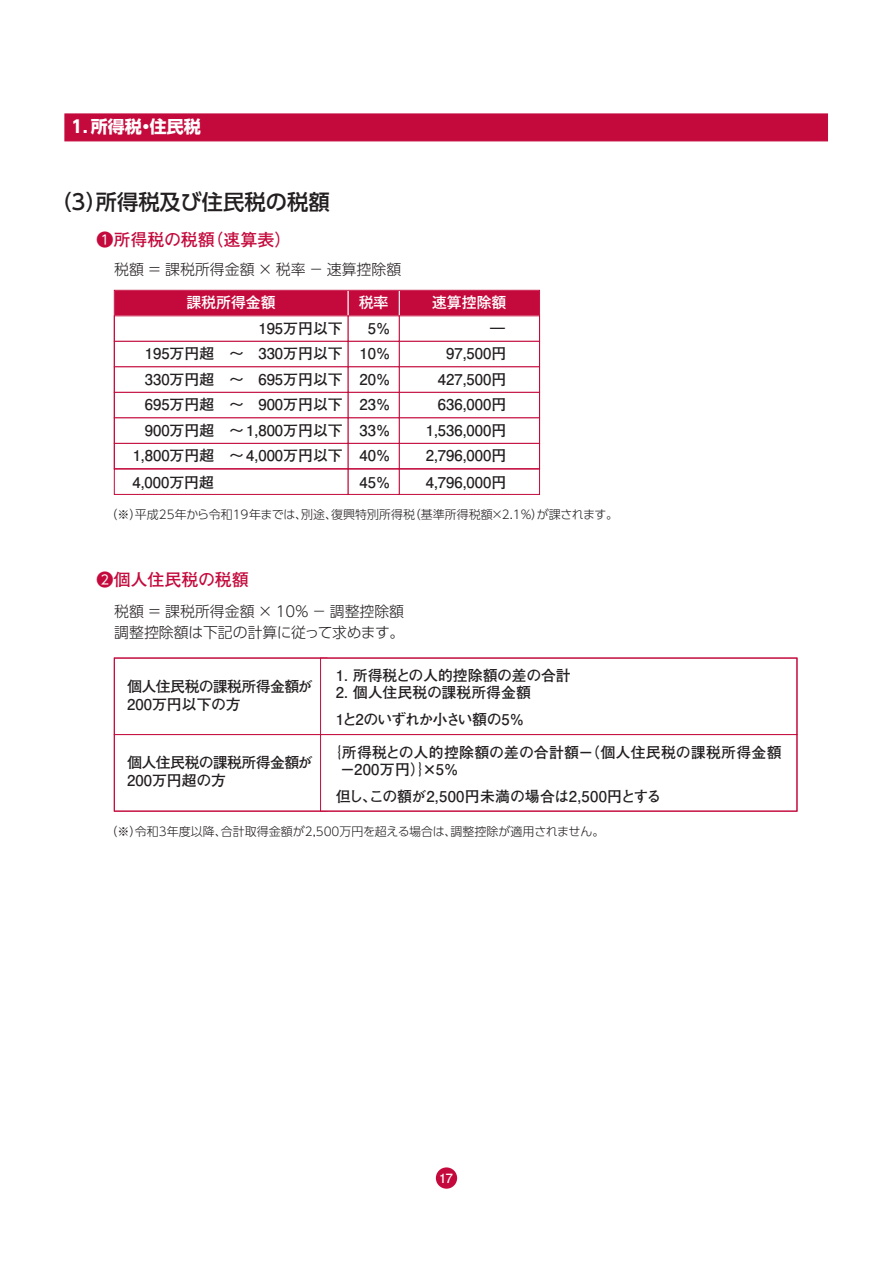
<style>
.page{position:relative;width:893px;height:1263px;background:#fff}
.page>*{position:absolute;margin:0;border:0;box-sizing:border-box;transform-origin:0 0}
.t1{font:500 21.3px "UD Shin Go Pro";color:#231f20}
.t2{font:700 16.95px "Futo Go B101 Pro";color:#c40a3c}
.t3{font:700 16.95px "UD Shin Go Pro";color:#fff}
.t4{font:700 14.85px "Futo Go B101 Pro";color:#231f20}
.t5{font:300 14.85px/21.3px "UD Shin Go Pro";color:#231f20}
.t6{font:700 14.85px/18px "Futo Go B101 Pro";letter-spacing:-.035em;color:#231f20}
.t7{font:700 14.85px/17px "Futo Go B101 Pro";letter-spacing:.02em;color:#231f20}
.t8{font:700 14.85px/27px "Futo Go B101 Pro";letter-spacing:-.02em;color:#231f20}
.t9{font:500 14.85px "Gothic MB101 Pro";color:#fff}
.t10{font:700 12.75px "Futo Go B101 Pro";color:#fff}
.t11{font:300 12px "UD Shin Go Pro";color:#231f20}
.s1{font-family:"UD Shin Go Pro";font-weight:400}
</style>
<div class="page">
<div style="left:436px;top:1167px;width:21px;height:22px;background:#c40a3c;border-radius:50%"></div>
<div style="left:114px;top:290px;width:235px;height:26px;background:#c40a3c"></div>
<div style="left:399px;top:290px;width:141px;height:26px;background:#c40a3c"></div>
<div style="left:348px;top:290px;width:52px;height:26px;background:#c40a3c;border:1px solid #fff"></div>
<div style="left:114px;top:315px;width:235px;height:27px;background:#fff"></div>
<div style="left:399px;top:315px;width:141px;height:27px;background:#fff"></div>
<div style="left:348px;top:315px;width:52px;height:27px;background:#fff"></div>
<div style="left:114px;top:341px;width:235px;height:26px;background:#fff;border:1px solid #c40a3c"></div>
<div style="left:399px;top:341px;width:141px;height:26px;background:#fff;border:1px solid #c40a3c"></div>
<div style="left:348px;top:341px;width:52px;height:26px;background:#fff;border:1px solid #c40a3c"></div>
<div style="left:114px;top:366px;width:235px;height:27px;background:#fff;border:1px solid #c40a3c"></div>
<div style="left:399px;top:366px;width:141px;height:27px;background:#fff;border:1px solid #c40a3c"></div>
<div style="left:348px;top:366px;width:52px;height:27px;background:#fff;border:1px solid #c40a3c"></div>
<div style="left:114px;top:392px;width:235px;height:26px;background:#fff;border:1px solid #c40a3c"></div>
<div style="left:399px;top:392px;width:141px;height:26px;background:#fff;border:1px solid #c40a3c"></div>
<div style="left:348px;top:392px;width:52px;height:26px;background:#fff;border:1px solid #c40a3c"></div>
<div style="left:114px;top:417px;width:235px;height:27px;background:#fff;border:1px solid #c40a3c"></div>
<div style="left:399px;top:417px;width:141px;height:27px;background:#fff;border:1px solid #c40a3c"></div>
<div style="left:348px;top:417px;width:52px;height:27px;background:#fff;border:1px solid #c40a3c"></div>
<div style="left:114px;top:443px;width:235px;height:26px;background:#fff;border:1px solid #c40a3c"></div>
<div style="left:399px;top:443px;width:141px;height:26px;background:#fff;border:1px solid #c40a3c"></div>
<div style="left:348px;top:443px;width:52px;height:26px;background:#fff;border:1px solid #c40a3c"></div>
<div style="left:114px;top:468px;width:235px;height:27px;background:#fff;border:1px solid #c40a3c"></div>
<div style="left:399px;top:468px;width:141px;height:27px;background:#fff;border:1px solid #c40a3c"></div>
<div style="left:348px;top:468px;width:52px;height:27px;background:#fff;border:1px solid #c40a3c"></div>
<div style="left:114px;top:290px;width:426px;height:179px;border:1px solid #c40a3c"></div>
<div style="left:114px;top:734px;width:213px;height:77px;background:#fff;border:1px solid #c40a3c"></div>
<div style="left:320px;top:734px;width:477px;height:77px;background:#fff;border:1px solid #c40a3c"></div>
<div style="left:114px;top:658px;width:683px;height:153px;border:1px solid #c40a3c"></div>
<div style="left:65px;top:114px;width:763px;height:27px;background:#c40a3c"></div>
<p class="t3" style="left:72px;top:113px;width:131px">1．所得税・住民税</p>
<h1 class="t1" style="left:50px;top:184px;width:281px">（3）所得税及び住民税の税額</h1>
<p class="t2" style="left:97px;top:226px;width:197px"><span class="s1">❶</span>所得税の税額（速算表）</p>
<p class="t5" style="left:114px;top:258px;width:288px">税額 ＝ 課税所得金額 × 税率 － 速算控除額</p>
<p class="t9" style="left:186px;top:290px;width:91px">課税所得金額</p>
<p class="t9" style="left:359px;top:290px;width:31px">税率</p>
<p class="t9" style="left:432px;top:290px;width:76px">速算控除額</p>
<p class="t4" style="left:258px;top:316px;width:86px">195万円以下</p>
<p class="t4" style="left:368px;top:316px;width:24px">5％</p>
<p class="t4" style="left:490px;top:317px;width:16px">―</p>
<p class="t4" style="left:145px;top:342px;width:247px">195万円超　～ 330万円以下 10％</p>
<p class="t4" style="left:446px;top:342px;width:62px">97,500円</p>
<p class="t4" style="left:145px;top:367px;width:247px">330万円超　～ 695万円以下 20％</p>
<p class="t4" style="left:438px;top:367px;width:70px">427,500円</p>
<p class="t4" style="left:145px;top:393px;width:247px">695万円超　～ 900万円以下 23％</p>
<p class="t4" style="left:438px;top:393px;width:70px">636,000円</p>
<p class="t4" style="left:145px;top:418px;width:247px">900万円超　～ 1,800万円以下 33％</p>
<p class="t4" style="left:426px;top:418px;width:82px">1,536,000円</p>
<p class="t4" style="left:133px;top:444px;width:212px">1,800万円超　～ 4,000万円以下</p>
<p class="t4" style="left:360px;top:444px;width:33px">40％</p>
<p class="t4" style="left:426px;top:444px;width:82px">2,796,000円</p>
<p class="t4" style="left:132px;top:470px;width:113px">4,000万円超　　</p>
<p class="t4" style="left:360px;top:470px;width:33px">45％</p>
<p class="t4" style="left:426px;top:470px;width:82px">4,796,000円</p>
<p class="t11" style="left:105px;top:505px;width:514px">（※）平成25年から令和19年までは、別途、復興特別所得税（基準所得税額×2.1％）が課されます。</p>
<p class="t2" style="left:97px;top:566px;width:154px"><span class="s1">❷</span>個人住民税の税額</p>
<p class="t5" style="left:114px;top:600px;width:292px">税額 ＝ 課税所得金額 × 10％ － 調整控除額調整控除額は下記の計算に従って求めます。</p>
<p class="t6" style="left:127px;top:675px;width:187px">個人住民税の課税所得金額が<br>200万円以下の方</p>
<p class="t4" style="left:336px;top:663px;width:237px">1. 所得税との人的控除額の差の合計</p>
<p class="t8" style="left:336px;top:677px;width:197px">2. 個人住民税の課税所得金額<br>1と2のいずれか小さい額の5％</p>
<p class="t6" style="left:127px;top:752px;width:187px">個人住民税の課税所得金額が<br>200万円超の方</p>
<p class="t7" style="left:340px;top:741px;width:443px;text-indent:-14px">｛所得税との人的控除額の差の合計額－（個人住民税の課税所得金額－200万円）｝×5％</p>
<p class="t4" style="left:336px;top:784px;width:327px">但し、この額が2,500円未満の場合は2,500円とする</p>
<p class="t11" style="left:105px;top:822px;width:501px">（※）令和3年度以降、合計取得金額が2,500万円を超える場合は、調整控除が適用されません。</p>
<p class="t10" style="left:439px;top:1167px;width:15px">17</p>
</div>
